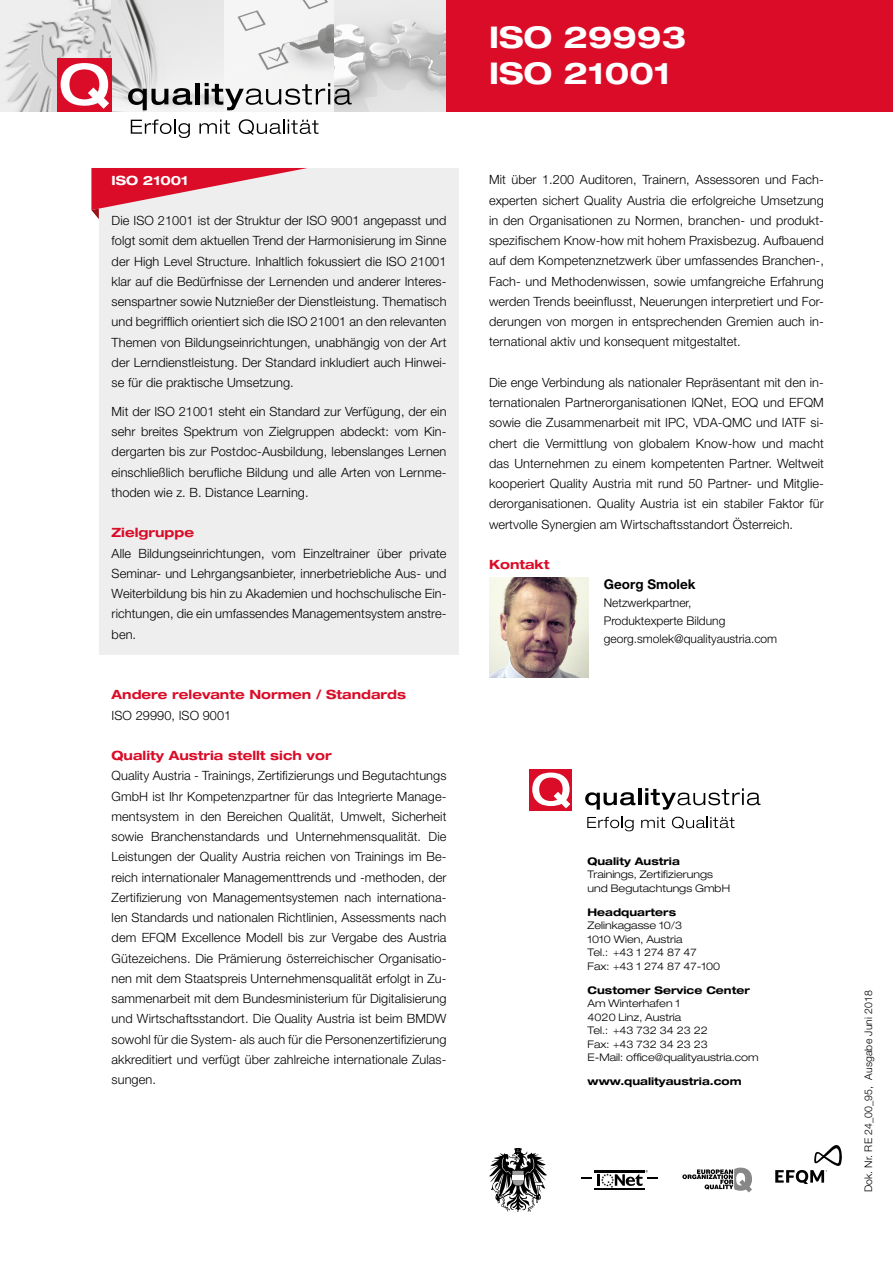
<style>
.page{position:relative;width:893px;height:1263px;background:#fff}
.page>*{position:absolute;margin:0;border:0;box-sizing:border-box;transform-origin:0 0}
.t1{font:700 expanded 30px/36px "Helvetica Neue LT Std";letter-spacing:.005em;color:#fff}
.t2{font:700 13.5px "Helvetica Neue LT Std";color:#000}
.t3{font:300 12.75px/20.2px "Helvetica Neue LT Std";letter-spacing:.005em;color:#000;text-align:justify}
.t4{font:700 expanded 12.75px "Helvetica Neue LT Std";color:#da0c28}
.t5{font:700 expanded 12.75px "Helvetica Neue LT Std";color:#fff}
.t6{font:300 12px/18px "Helvetica Neue LT Std";color:#000}
.t7{font:300 expanded 10.5px/13.5px "Helvetica Neue LT Std";color:#000}
.t8{font:700 expanded 10.5px "Helvetica Neue LT Std";color:#000}
.t9{font:300 10.5px "Helvetica Neue LT Std";letter-spacing:.01em;color:#000}
</style>
<div class="page">
<div style="left:99px;top:168px;width:360px;height:487px;background:#eee"></div>
<svg style="left:91px;top:168px;width:216px;height:51px"></svg>
<svg style="left:489px;top:1148px;width:58px;height:64px"></svg>
<hr style="left:512px;top:1176px;width:12px;height:4px;background:#fff">
<svg style="left:682px;top:1167px;width:70px;height:25px"></svg>
<hr style="left:594px;top:1188px;width:51px;height:2px;background:#000">
<hr style="left:594px;top:1170px;width:51px;height:2px;background:#000">
<svg style="left:581px;top:1177px;width:11px;height:2px"></svg>
<svg style="left:598px;top:1170px;width:59px;height:18px"></svg>
<svg style="left:775px;top:1145px;width:67px;height:39px"></svg>
<img style="left:0;top:0;width:446px;height:112px">
<div style="left:446px;top:0;width:447px;height:112px;background:#da0c28"></div>
<svg style="left:128px;top:88px;width:64px;height:22px"></svg>
<hr style="left:196px;top:83px;width:4px;height:21px;background:#000">
<svg style="left:205px;top:83px;width:147px;height:27px"></svg>
<div style="left:57px;top:58px;width:55px;height:54px;background:#da0c28"></div>
<svg style="left:61px;top:63px;width:48px;height:46px"></svg>
<svg style="left:131px;top:119px;width:59px;height:19px"></svg>
<svg style="left:199px;top:120px;width:31px;height:14px"></svg>
<svg style="left:239px;top:119px;width:80px;height:16px"></svg>
<img style="left:489px;top:578px;width:100px;height:99px">
<svg style="left:585px;top:792px;width:50px;height:18px"></svg>
<hr style="left:638px;top:788px;width:3px;height:17px;background:#000">
<svg style="left:645px;top:788px;width:115px;height:22px"></svg>
<div style="left:529px;top:769px;width:43px;height:42px;background:#da0c28"></div>
<svg style="left:532px;top:772px;width:38px;height:36px"></svg>
<svg style="left:587px;top:817px;width:47px;height:14px"></svg>
<svg style="left:641px;top:817px;width:24px;height:11px"></svg>
<svg style="left:672px;top:817px;width:62px;height:12px"></svg>
<p class="t5" style="left:112px;top:172px;width:78px">ISO 21001</p>
<p class="t3" style="left:112px;top:210px;width:336px">Die ISO 21001 ist der Struktur der ISO 9001 angepasst und folgt somit dem aktuellen Trend der Harmonisierung im Sinne der High Level Structure. Inhaltlich fokussiert die ISO 21001 klar auf die Bedürfnisse der Lernenden und anderer Interes&shy;senspartner sowie Nutznießer der Dienstleistung. Thematisch und begrifflich orientiert sich die ISO 21001 an den relevanten Themen von Bildungseinrichtungen, unabhängig von der Art der Lerndienstleistung. Der Standard inkludiert auch Hinwei&shy;se für die praktische Umsetzung.</p>
<p class="t3" style="left:112px;top:401px;width:336px">Mit der ISO 21001 steht ein Standard zur Verfügung, der ein sehr breites Spektrum von Zielgruppen abdeckt: vom Kin&shy;dergarten bis zur Postdoc-Ausbildung, lebenslanges Lernen einschließlich berufliche Bildung und alle Arten von Lernme&shy;thoden wie z. B. Distance Learning.</p>
<p class="t4" style="left:112px;top:525px;width:84px">Zielgruppe</p>
<p class="t3" style="left:112px;top:543px;width:336px">Alle Bildungseinrichtungen, vom Einzeltrainer über private Seminar- und Lehrgangsanbieter, innerbetriebliche Aus- und Weiterbildung bis hin zu Akademien und hochschulische Ein&shy;richtungen, die ein umfassendes Managementsystem anstre&shy;ben.</p>
<p class="t4" style="left:112px;top:687px;width:296px">Andere relevante Normen / Standards</p>
<p class="t3" style="left:112px;top:705px;width:121px">ISO 29990, ISO 9001</p>
<p class="t4" style="left:112px;top:747px;width:222px">Quality Austria stellt sich vor</p>
<p class="t3" style="left:112px;top:765px;width:336px">Quality Austria - Trainings, Zertifizierungs und Begutachtungs GmbH ist Ihr Kompetenzpartner für das Integrierte Manage&shy;mentsystem in den Bereichen Qualität, Umwelt, Sicherheit sowie Branchenstandards und Unternehmensqualität. Die Leistungen der Quality Austria reichen von Trainings im Be&shy;reich internationaler Managementtrends und -methoden, der Zertifizierung von Managementsystemen nach internationa&shy;len Standards und nationalen Richtlinien, Assessments nach dem EFQM Excellence Modell bis zur Vergabe des Austria Gütezeichens. Die Prämierung österreichischer Organisatio&shy;nen mit dem Staatspreis Unternehmensqualität erfolgt in Zu&shy;sammenarbeit mit dem Bundesministerium für Digitalisierung und Wirtschaftsstandort. Die Quality Austria ist beim BMDW sowohl für die System- als auch für die Personenzertifizierung akkreditiert und verfügt über zahlreiche internationale Zulas&shy;sungen.</p>
<h1 class="t1" style="left:489px;top:19px;width:199px">ISO 29993<br>ISO 21001</h1>
<p class="t3" style="left:489px;top:169px;width:336px;text-align:left">Mit über 1.200 Auditoren, Trainern, Assessoren und Fach&shy;experten sichert Quality Austria die erfolgreiche Umsetzung in den Organisationen zu Normen, branchen- und produkt&shy;spezifischem Know-how mit hohem Praxisbezug. Aufbauend auf dem Kompetenznetzwerk über umfassendes Branchen-, Fach- und Methodenwissen, sowie umfangreiche Erfahrung werden Trends beeinflusst, Neuerungen interpretiert und For&shy;derungen von morgen in entsprechenden Gremien auch in&shy;ternational aktiv und konsequent mitgestaltet.</p>
<p class="t3" style="left:489px;top:372px;width:336px">Die enge Verbindung als nationaler Repräsentant mit den in&shy;ternationalen Partnerorganisationen IQNet, EOQ und EFQM sowie die Zusammenarbeit mit IPC, VDA-QMC und IATF si&shy;chert die Vermittlung von globalem Know-how und macht das Unternehmen zu einem kompetenten Partner. Weltweit kooperiert Quality Austria mit rund 50 Partner- und Mitglie&shy;derorganisationen. Quality Austria ist ein stabiler Faktor für wertvolle Synergien am Wirtschaftsstandort Österreich.</p>
<p class="t4" style="left:489px;top:557px;width:62px">Kontakt</p>
<p class="t2" style="left:604px;top:576px;width:93px">Georg Smolek</p>
<p class="t6" style="left:604px;top:593px;width:175px">Netzwerkpartner,<br>Produktexperte Bildung georg.smolek@qualityaustria.com</p>
<p class="t8" style="left:588px;top:854px;width:94px">Quality Austria</p>
<p class="t7" style="left:588px;top:868px;width:144px">Trainings, Zertifizierungs und Begutachtungs GmbH</p>
<p class="t8" style="left:588px;top:905px;width:90px">Headquarters</p>
<p class="t7" style="left:588px;top:919px;width:134px">Zelinkagasse 10/3<br>1010 Wien, Austria<br>Tel.: +43 1 274 87 47<br>Fax: +43 1 274 87 47-100</p>
<p class="t8" style="left:588px;top:983px;width:164px">Customer Service Center</p>
<p class="t7" style="left:588px;top:997px;width:173px">Am Winterhafen 1<br>4020 Linz, Austria<br>Tel.: +43 732 34 23 22<br>Fax: +43 732 34 23 23<br>E-Mail: office@qualityaustria.com</p>
<p class="t8" style="left:588px;top:1075px;width:156px">www.qualityaustria.com</p>
<p class="t9" style="left:862px;top:1192px;width:203px;rotate:-90deg">Dok. Nr. RE 24_00_95, Ausgabe Juni 2018</p>
</div>
